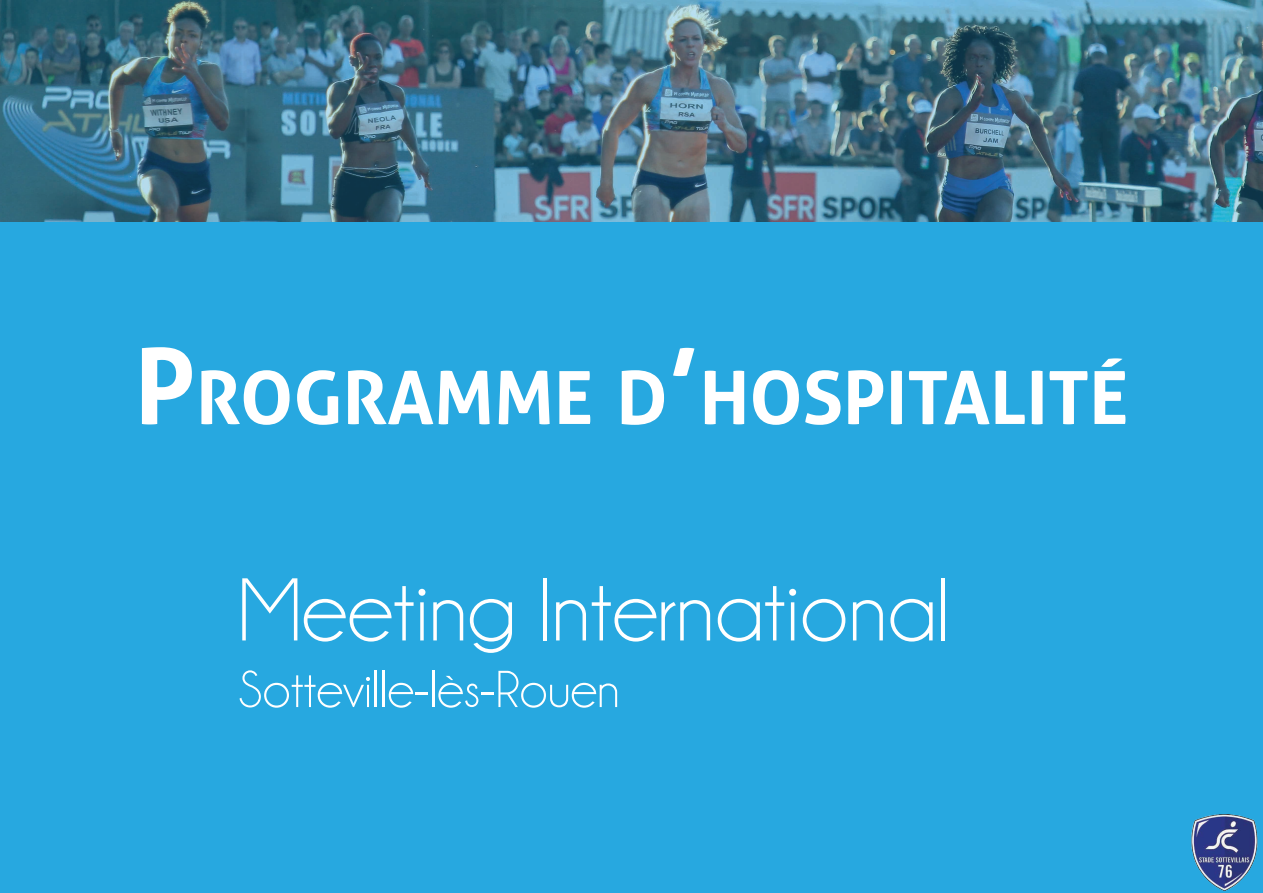
<style>
.page{position:relative;width:1263px;height:893px;background:#27a8e0}
.page>*{position:absolute;margin:0;border:0;box-sizing:border-box;transform-origin:0 0}
.t1{font:90px "Champagne&Limousines";color:#fff}
.t2{font:700 73.5px "Aller";color:#fff}
.t3{font:52.5px "Champagne&Limousines";color:#fff}
.s1{font-size:105px}
</style>
<div class="page">
<img style="left:0;top:0;width:1263px;height:221px">
<img style="left:1191px;top:814px;width:67px;height:77px">
<p class="t2" style="left:135px;top:352px;width:995px"><span class="s1">P</span>ROGRAMME D<span class="s1">’</span>HOSPITALITÉ</p>
<p class="t1" style="left:238px;top:565px;width:713px">Meeting International</p>
<p class="t3" style="left:238px;top:663px;width:383px">Sotteville-lès-Rouen</p>
</div>
